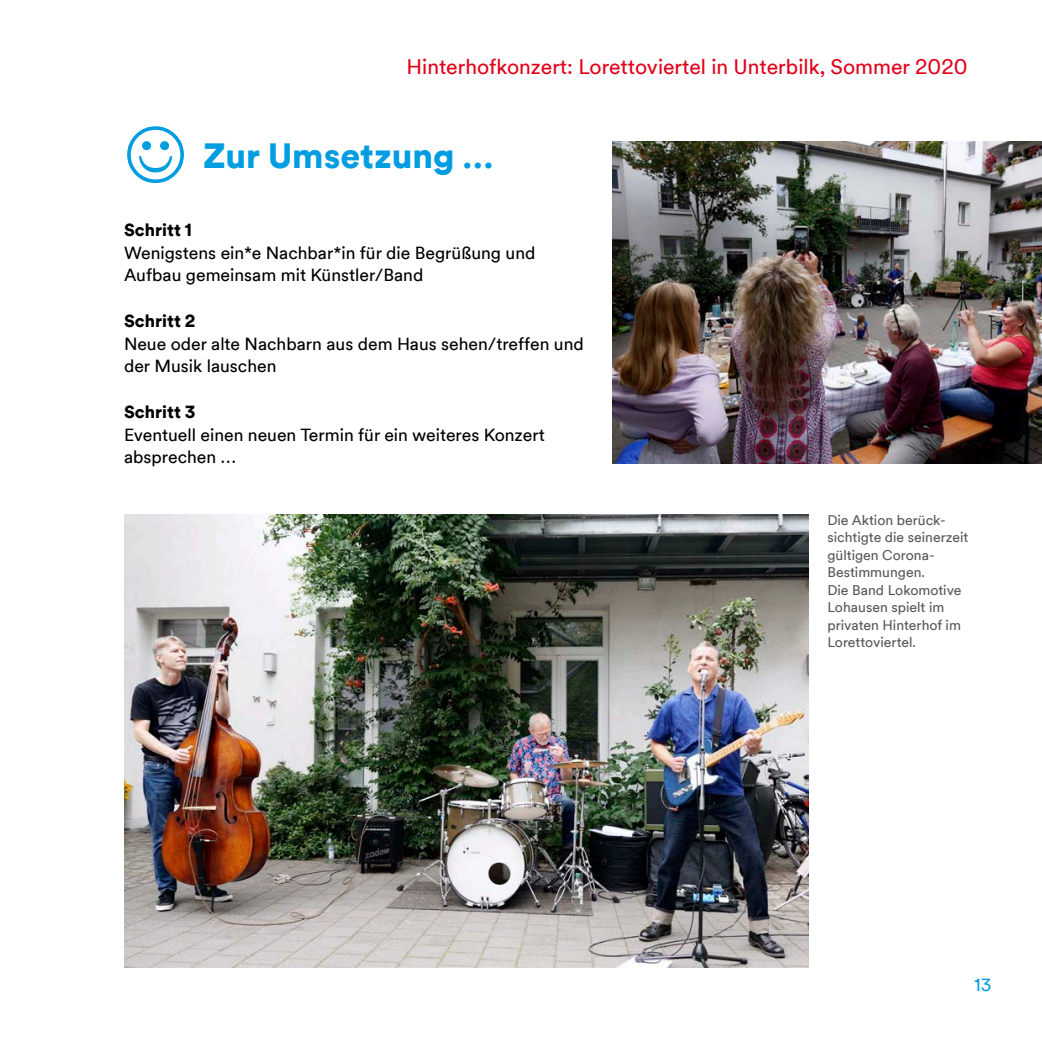
<style>
.page{position:relative;width:1042px;height:1042px;background:#fff}
.page>*{position:absolute;margin:0;border:0;box-sizing:border-box;transform-origin:0 0}
.t1{font:900 35px "Duesseldorf Circular TT";color:#009de0}
.t2{font:21px "Duesseldorf Circular TT";color:#e2001a}
.t3{font:17.5px/22.8px "Duesseldorf Circular TT";color:#000}
.t4{font:900 17.5px "Duesseldorf Circular TT";color:#000}
.t5{font:17.5px "Duesseldorf Circular TT";color:#009de0}
.t6{font:14px/17.5px "Duesseldorf Circular TT";color:#57575a}
</style>
<div class="page">
<img style="left:613px;top:141px;width:429px;height:322px">
<img style="left:124px;top:514px;width:685px;height:453px">
<p class="t2" style="left:407px;top:53px;width:562px">Hinterhofkonzert: Lorettoviertel in Unterbilk, Sommer 2020</p>
<h1 class="t1" style="left:203px;top:131px;width:291px">Zur Umsetzung …</h1>
<p class="t4" style="left:124px;top:218px;width:69px">Schritt 1</p>
<p class="t3" style="left:124px;top:240px;width:413px">Wenigstens ein*e Nachbar*in für die Begrüßung und<br>Aufbau gemeinsam mit Künstler/Band</p>
<p class="t4" style="left:124px;top:309px;width:73px">Schritt 2</p>
<p class="t3" style="left:124px;top:331px;width:461px">Neue oder alte Nachbarn aus dem Haus sehen/treffen und der Musik lauschen</p>
<p class="t4" style="left:124px;top:400px;width:73px">Schritt 3</p>
<p class="t3" style="left:124px;top:422px;width:422px">Eventuell einen neuen Termin für ein weiteres Konzert absprechen …</p>
<p class="t6" style="left:827px;top:510px;width:142px">Die Aktion berück&shy;sichtigte die seinerzeit gültigen Corona-<br>Bestimmungen.<br>Die Band Lokomotive<br>Lohausen spielt im privaten Hinterhof im<br>Lorettoviertel.</p>
<p class="t5" style="left:974px;top:973px;width:18px">13</p>
</div>
